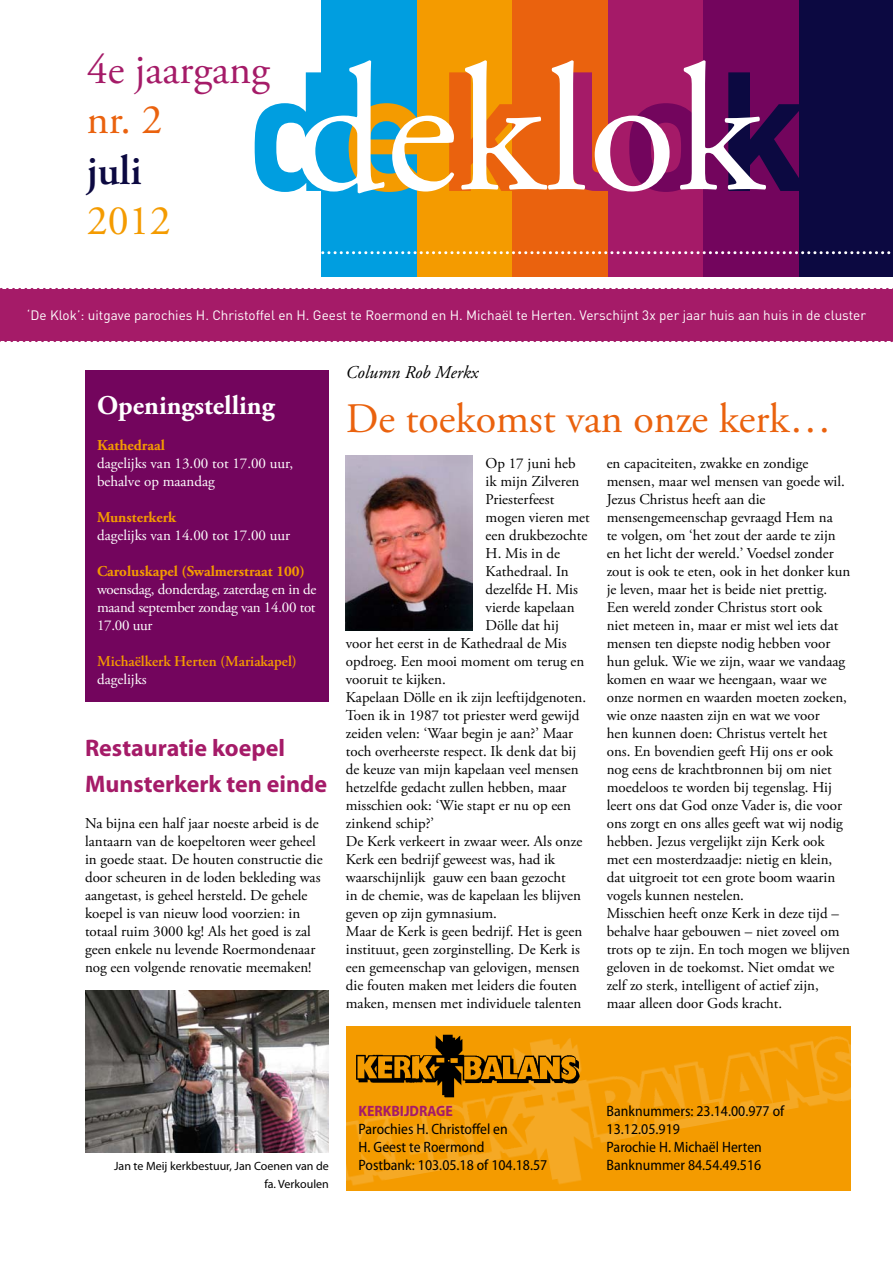
<style>
.page{position:relative;width:893px;height:1263px;background:#fff}
.page>*{position:absolute;margin:0;border:0;box-sizing:border-box;transform-origin:0 0}
.t1{font:42px "Adobe Garamond Pro";color:#ea620e}
.t2{font:42px "Adobe Garamond Pro";color:#a51b68}
.t3{font:600 42px "Adobe Garamond Pro";color:#0c0941}
.t4{font:42px "Adobe Garamond Pro";color:#f49b00}
.t5{font:700 27px "Adobe Garamond Pro";color:#fff}
.t6{font:700 24px/36px "Myriad Pro";color:#a51b68}
.t7{font:italic 18px "Adobe Garamond Pro";color:#000}
.t8{font:15px/18px "Adobe Garamond Pro";color:#000}
.t9{font:15px/18px "Adobe Garamond Pro";color:#fff}
.t10{font:semi-condensed 15px/18px "Myriad Pro";color:#000}
.t11{font:700 15px "Adobe Garamond Pro";color:#f49b00}
.t12{font:600 15px "Adobe Garamond Pro";color:#f49b00}
.t13{font:700 semi-condensed 15px "Myriad Pro";color:#a51b68}
.t14{font:13.5px "DIN";color:#fff}
.t15{font:12px/18px "Myriad Pro";color:#000;text-align:right}
</style>
<div class="page">
<img style="left:346px;top:1026px;width:505px;height:164px">
<div style="left:322px;top:0;width:95px;height:277px;background:#009ee0"></div>
<div style="left:417px;top:0;width:96px;height:277px;background:#f49b00"></div>
<div style="left:513px;top:0;width:95px;height:277px;background:#ea620e"></div>
<div style="left:608px;top:0;width:95px;height:277px;background:#a51a68"></div>
<div style="left:703px;top:0;width:96px;height:277px;background:#73055d"></div>
<div style="left:799px;top:0;width:94px;height:277px;background:#0c0941"></div>
<div style="left:85px;top:371px;width:244px;height:331px;background:#73055d"></div>
<div style="left:0;top:289px;width:893px;height:52px;background:#a51b68"></div>
<svg style="left:0;top:341px;width:893px;height:1px"></svg>
<svg style="left:0;top:288px;width:893px;height:1px"></svg>
<svg style="left:321px;top:251px;width:570px;height:3px"></svg>
<svg style="left:766px;top:104px;width:33px;height:87px"></svg>
<svg style="left:255px;top:103px;width:46px;height:89px"></svg>
<svg style="left:301px;top:60px;width:465px;height:133px"></svg>
<img style="left:346px;top:455px;width:127px;height:175px">
<img style="left:85px;top:990px;width:244px;height:162px">
<img style="left:352px;top:1035px;width:232px;height:65px">
<h1 class="t2" style="left:87px;top:44px;width:185px">4e jaargang</h1>
<h1 class="t1" style="left:87px;top:95px;width:77px">nr. 2</h1>
<h1 class="t3" style="left:87px;top:146px;width:56px">juli</h1>
<h1 class="t4" style="left:87px;top:196px;width:86px">2012</h1>
<p class="t14" style="left:27px;top:307px;width:841px">‘De Klok’: uitgave parochies H. Christoffel en H. Geest te Roermond en H. Michaël te Herten. Verschijnt 3x per jaar huis aan huis in de cluster</p>
<h2 class="t5" style="left:97px;top:390px;width:179px">Openingstelling</h2>
<p class="t11" style="left:97px;top:437px;width:69px">Kathedraal</p>
<p class="t9" style="left:97px;top:455px;width:198px">dagelijks van 13.00 tot 17.00 uur, behalve op maandag</p>
<p class="t11" style="left:97px;top:509px;width:81px">Munsterkerk</p>
<p class="t9" style="left:97px;top:527px;width:195px">dagelijks van 14.00 tot 17.00 uur</p>
<p class="t11" style="left:97px;top:563px;width:209px">Caroluskapel (Swalmerstraat 100)</p>
<p class="t9" style="left:97px;top:581px;width:221px;text-align:justify">woensdag, donderdag, zaterdag en in de maand september zondag van 14.00 tot 17.00 uur</p>
<p class="t12" style="left:97px;top:653px;width:201px">Michaëlkerk Herten (Mariakapel)</p>
<p class="t9" style="left:97px;top:671px;width:51px">dagelijks</p>
<h3 class="t6" style="left:85px;top:729px;width:243px">Restauratie koepel<br>Munsterkerk ten einde</h3>
<p class="t8" style="left:85px;top:815px;width:239px">Na bijna een half jaar noeste arbeid is de lantaarn van de koepeltoren weer geheel in goede staat. De houten constructie die door scheuren in de loden bekleding was aangetast, is geheel hersteld. De gehele koepel is van nieuw lood voorzien: in totaal ruim 3000 kg! Als het goed is zal geen enkele nu levende Roermondenaar nog een volgende renovatie meemaken!</p>
<p class="t7" style="left:346px;top:361px;width:134px">Column Rob Merkx</p>
<h1 class="t1" style="left:346px;top:393px;width:487px">De toekomst van onze kerk…</h1>
<p class="t8" style="left:486px;top:455px;width:92px">Op 17 juni heb</p>
<p class="t8" style="left:486px;top:473px;width:95px">ik mijn Zilveren</p>
<p class="t8" style="left:486px;top:491px;width:70px">Priesterfeest</p>
<p class="t8" style="left:486px;top:509px;width:106px">mogen vieren met</p>
<p class="t8" style="left:486px;top:527px;width:103px">een drukbezochte</p>
<p class="t8" style="left:486px;top:545px;width:76px">H. Mis in de</p>
<p class="t8" style="left:486px;top:563px;width:85px">Kathedraal. In</p>
<p class="t8" style="left:486px;top:581px;width:94px">dezelfde H. Mis</p>
<p class="t8" style="left:486px;top:599px;width:90px">vierde kapelaan</p>
<p class="t8" style="left:486px;top:617px;width:75px">Dölle dat hij</p>
<p class="t8" style="left:346px;top:635px;width:222px">voor het eerst in de Kathedraal de Mis</p>
<p class="t8" style="left:346px;top:653px;width:240px">opdroeg. Een mooi moment om terug en</p>
<p class="t8" style="left:346px;top:671px;width:101px">vooruit te kijken.</p>
<p class="t8" style="left:346px;top:689px;width:242px">Kapelaan Dölle en ik zijn leeftijdgenoten.</p>
<p class="t8" style="left:346px;top:707px;width:235px">Toen ik in 1987 tot priester werd gewijd</p>
<p class="t8" style="left:346px;top:725px;width:229px">zeiden velen: ‘Waar begin je aan?’ Maar</p>
<p class="t8" style="left:346px;top:743px;width:232px">toch overheerste respect. Ik denk dat bij</p>
<p class="t8" style="left:346px;top:761px;width:234px">de keuze van mijn kapelaan veel mensen</p>
<p class="t8" style="left:346px;top:779px;width:222px">hetzelfde gedacht zullen hebben, maar</p>
<p class="t8" style="left:346px;top:797px;width:227px">misschien ook: ‘Wie stapt er nu op een</p>
<p class="t8" style="left:346px;top:815px;width:90px">zinkend schip?’</p>
<p class="t8" style="left:346px;top:833px;width:238px">De Kerk verkeert in zwaar weer. Als onze</p>
<p class="t8" style="left:346px;top:851px;width:211px">Kerk een bedrijf geweest was, had ik</p>
<p class="t8" style="left:346px;top:869px;width:221px">waarschijnlijk gauw een baan gezocht</p>
<p class="t8" style="left:346px;top:887px;width:237px">in de chemie, was de kapelaan les blijven</p>
<p class="t8" style="left:346px;top:905px;width:153px">geven op zijn gymnasium.</p>
<p class="t8" style="left:346px;top:923px;width:238px">Maar de Kerk is geen bedrijf. Het is geen</p>
<p class="t8" style="left:346px;top:941px;width:236px">instituut, geen zorginstelling. De Kerk is</p>
<p class="t8" style="left:346px;top:959px;width:235px">een gemeenschap van gelovigen, mensen</p>
<p class="t8" style="left:346px;top:977px;width:232px">die fouten maken met leiders die fouten</p>
<p class="t8" style="left:346px;top:995px;width:237px">maken, mensen met individuele talenten</p>
<p class="t8" style="left:607px;top:455px;width:245px">en capaciteiten, zwakke en zondige mensen, maar wel mensen van goede wil.<br>Jezus Christus heeft aan die mensengemeenschap gevraagd Hem na<br>te volgen, om ‘het zout der aarde te zijn en het licht der wereld.’ Voedsel zonder zout is ook te eten, ook in het donker kun je leven, maar het is beide niet prettig.<br>Een wereld zonder Christus stort ook<br>niet meteen in, maar er mist wel iets dat mensen ten diepste nodig hebben voor hun geluk. Wie we zijn, waar we vandaag komen en waar we heengaan, waar we onze normen en waarden moeten zoeken, wie onze naasten zijn en wat we voor<br>hen kunnen doen: Christus vertelt het ons. En bovendien geeft Hij ons er ook nog eens de krachtbronnen bij om niet moedeloos te worden bij tegenslag. Hij leert ons dat God onze Vader is, die voor ons zorgt en ons alles geeft wat wij nodig hebben. Jezus vergelijkt zijn Kerk ook met een mosterdzaadje: nietig en klein, dat uitgroeit tot een grote boom waarin vogels kunnen nestelen.<br>Misschien heeft onze Kerk in deze tijd – behalve haar gebouwen – niet zoveel om trots op te zijn. En toch mogen we blijven geloven in de toekomst. Niet omdat we zelf zo sterk, intelligent of actief zijn, maar alleen door Gods kracht.</p>
<p class="t15" style="left:114px;top:1157px;width:216px">Jan te Meij kerkbestuur, Jan Coenen van de fa. Verkoulen</p>
<p class="t13" style="left:359px;top:1101px;width:96px">KERKBIJDRAGE</p>
<p class="t10" style="left:359px;top:1120px;width:190px">Parochies H. Christoffel en<br>H. Geest te Roermond<br>Postbank: 103.05.18 of 104.18.57</p>
<p class="t10" style="left:607px;top:1102px;width:179px">Banknummers: 23.14.00.977 of<br>13.12.05.919<br>Parochie H. Michaël Herten<br>Banknummer 84.54.49.516</p>
</div>
